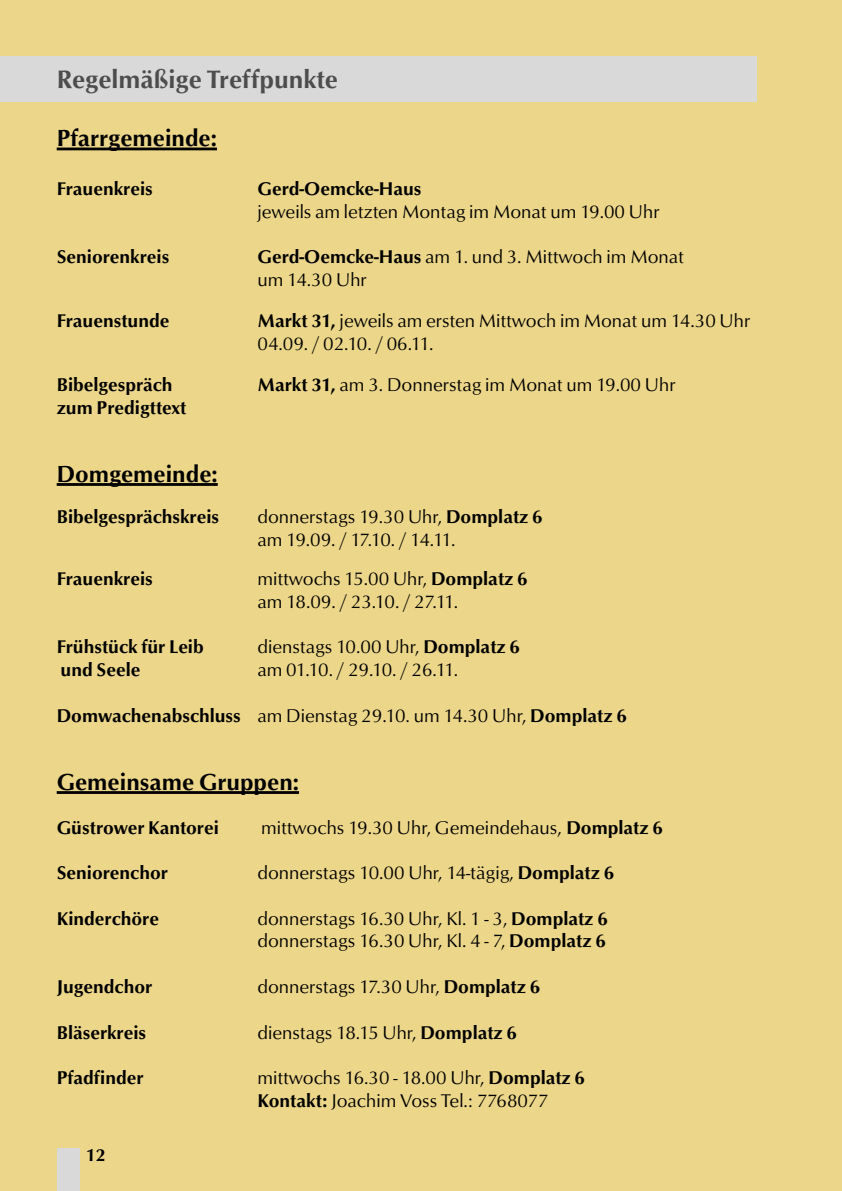
<style>
.page{position:relative;width:842px;height:1191px;background:#ebd689}
.page>*{position:absolute;margin:0;border:0;box-sizing:border-box;transform-origin:0 0}
.t1{font:500 26px "Optus T";color:#4d4d4d}
.t2{font:500 24px "Optus T";color:#000}
.t3{font:19px/22.8px "Optus T";color:#000}
.t4{font:500 19px "Optus T";color:#000}
.t5{font:19px "Optus T";letter-spacing:-.045em;color:#000}
.t6{font:500 18px "Optus T";color:#000}
.s1{font-weight:500}
.s2{font-weight:400}
.s3{font-family:"Optima"}
</style>
<div class="page">
<div style="left:0;top:57px;width:757px;height:45px;background:#d9d9d9"></div>
<div style="left:57px;top:1148px;width:22px;height:43px;background:#d9d9d9"></div>
<hr style="left:57px;top:147px;width:160px;height:3px;background:#000">
<hr style="left:57px;top:483px;width:161px;height:3px;background:#000">
<hr style="left:57px;top:791px;width:242px;height:3px;background:#000">
<h1 class="t1" style="left:57px;top:64px;width:283px">Regelmäßige Treffpunkte</h1>
<p class="t2" style="left:57px;top:124px;width:162px">Pfarrgemeinde:</p>
<p class="t4" style="left:57px;top:177px;width:98px">Frauenkreis</p>
<p class="t4" style="left:257px;top:177px;width:166px">Gerd-Oemcke-Haus</p>
<p class="t3" style="left:257px;top:200px;width:404px">jeweils am letzten Montag im Monat um 19.00 Uhr</p>
<p class="t4" style="left:57px;top:245px;width:114px">Seniorenkreis</p>
<p class="t3" style="left:257px;top:245px;width:428px"><span class="s1">Gerd-Oemcke-Haus</span> am 1. und 3. Mittwoch im Monat um 14.30 Uhr</p>
<p class="t4" style="left:57px;top:309px;width:114px">Frauenstunde</p>
<p class="t3" style="left:257px;top:309px;width:494px"><span class="s1">Markt 31,</span> jeweils am ersten Mittwoch im Monat um 14.30 Uhr<br>04.09. / 02.10. / 06.11.</p>
<p class="t4" style="left:57px;top:373px;width:117px">Bibelgespräch</p>
<p class="t3" style="left:257px;top:373px;width:420px"><span class="s1">Markt 31,</span> am 3. Donnerstag im Monat um 19.00 Uhr</p>
<p class="t4" style="left:57px;top:396px;width:131px">zum Predigttext</p>
<p class="t2" style="left:57px;top:459px;width:163px">Domgemeinde:</p>
<p class="t4" style="left:57px;top:505px;width:164px">Bibelgesprächskreis</p>
<p class="t3" style="left:257px;top:505px;width:287px">donnerstags 19.30 Uhr, <span class="s1">Domplatz 6 </span>am 19.09. / 17.10. / 14.11.</p>
<p class="t4" style="left:57px;top:567px;width:98px">Frauenkreis</p>
<p class="t3" style="left:257px;top:567px;width:272px">mittwochs 15.00 Uhr, <span class="s1">Domplatz 6 </span>am 18.09. / 23.10. / 27.11.</p>
<p class="t4" style="left:57px;top:635px;width:149px">Frühstück für Leib</p>
<p class="t3" style="left:257px;top:635px;width:264px">dienstags 10.00 Uhr, <span class="s1">Domplatz 6</span></p>
<p class="t4" style="left:60px;top:658px;width:81px">und Seele</p>
<p class="t5" style="left:257px;top:658px;width:202px">am 01.10. / 29.10. / 26.11.</p>
<p class="t4" style="left:57px;top:704px;width:572px">Domwachenabschluss <span class="s2">am Dienstag 29.10. um 14.30 Uhr,</span> Domplatz 6</p>
<p class="t2" style="left:57px;top:767px;width:244px">Gemeinsame Gruppen:</p>
<p class="t4" style="left:57px;top:816px;width:164px">Güstrower Kantorei</p>
<p class="t3" style="left:261px;top:816px;width:403px">mittwochs 19.30 Uhr, Gemeindehaus<span class="s3">,</span> <span class="s1">Domplatz 6</span></p>
<p class="t4" style="left:57px;top:861px;width:113px">Seniorenchor</p>
<p class="t3" style="left:257px;top:861px;width:358px">donnerstags 10.00 Uhr, 14-tägig, <span class="s1">Domplatz 6</span></p>
<p class="t4" style="left:57px;top:907px;width:104px">Kinderchöre</p>
<p class="t3" style="left:257px;top:906px;width:352px">donnerstags 16.30 Uhr, Kl. 1 - 3, <span class="s1">Domplatz 6 </span>donnerstags 16.30 Uhr, Kl. 4 - 7, <span class="s1">Domplatz 6</span></p>
<p class="t4" style="left:57px;top:975px;width:97px">Jugendchor</p>
<p class="t3" style="left:257px;top:975px;width:284px">donnerstags 17.30 Uhr, <span class="s1">Domplatz 6</span></p>
<p class="t4" style="left:57px;top:1021px;width:91px">Bläserkreis</p>
<p class="t3" style="left:257px;top:1020px;width:261px">dienstags 18.15 Uhr, <span class="s1">Domplatz 6</span></p>
<p class="t4" style="left:57px;top:1066px;width:88px">Pfadfinder</p>
<p class="t3" style="left:257px;top:1066px;width:329px">mittwochs 16.30 - 18.00 Uhr, <span class="s1">Domplatz 6<br>Kontakt:</span> Joachim Voss Tel.: 7768077</p>
<p class="t6" style="left:86px;top:1144px;width:21px">12</p>
</div>
